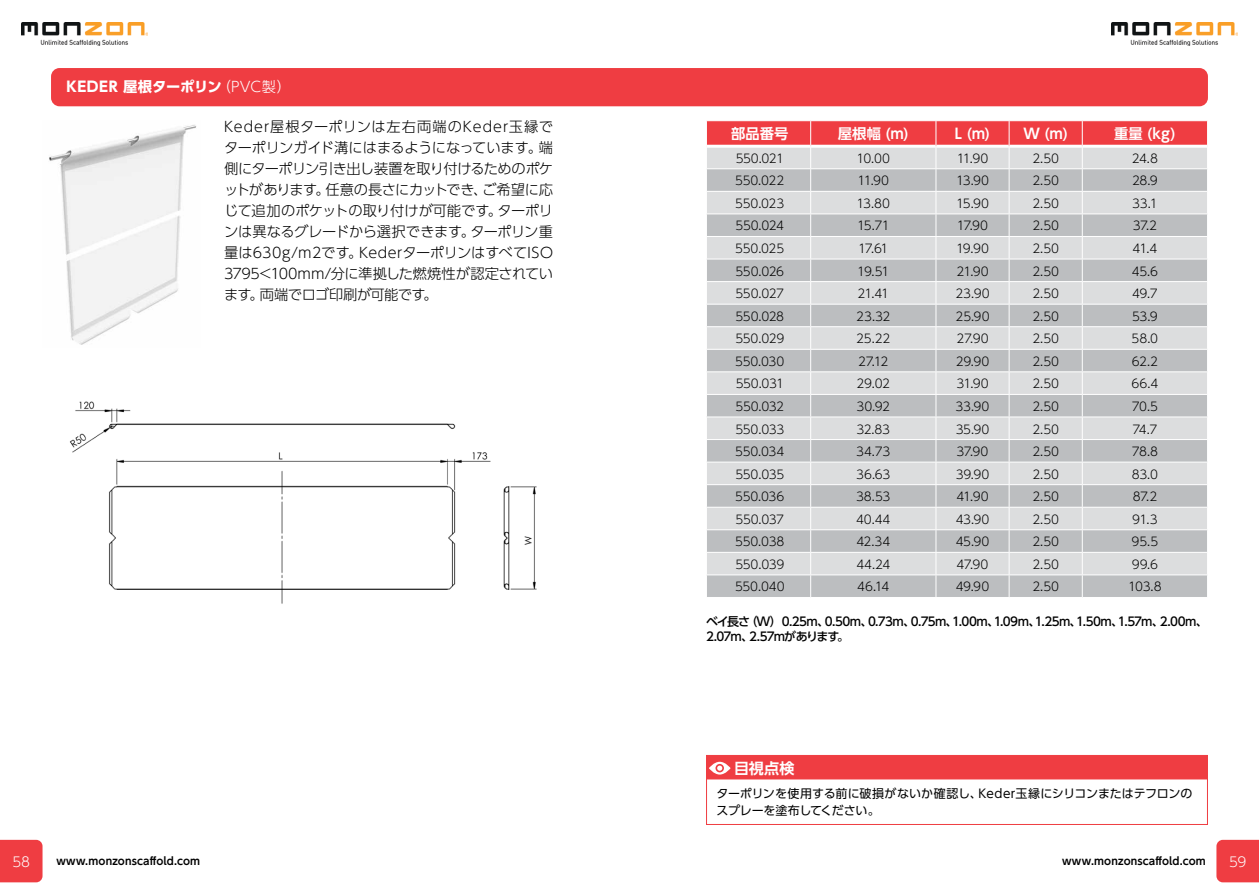
<style>
.page{position:relative;width:1259px;height:893px;background:#fff}
.page>*{position:absolute;margin:0;border:0;box-sizing:border-box;transform-origin:0 0}
.t1{font:700 15px "UD Shin Go Pr 6 N De";color:#fff}
.t2{font:300 14.25px/21px "UD Shin Go Pr 6 N";letter-spacing:-.025em;color:#000;text-align:justify}
.t3{font:700 14.25px "UD Shin Go Pr 6 N De";letter-spacing:.015em;color:#fff}
.t4{font:700 14.25px "UD Shin Go Pr 6 N";letter-spacing:.025em;color:#fff}
.t5{font:300 13.5px "UD Shin Go Pr 6 N";color:#fff}
.t6{font:300 12px "UD Shin Go Pr 6 N";letter-spacing:-.03em;color:#000}
.t7{font:500 12px/15px "UD Shin Go Pr 6 N";letter-spacing:-.055em;color:#000}
.t8{font:12px/16.5px "UD Shin Go Pr 6 N";letter-spacing:-.01em;color:#000}
.t9{font:700 10.5px "UD Shin Go Pr 6 N De";letter-spacing:.015em;color:#000}
.s1{font-weight:300}
</style>
<div class="page">
<img style="left:70px;top:401px;width:421px;height:203px">
<img style="left:503px;top:486px;width:34px;height:104px">
<div style="left:0;top:840px;width:43px;height:42px;background:#ef3d42"></div>
<div style="left:1216px;top:840px;width:43px;height:42px;background:#ef3d42"></div>
<img style="left:21px;top:22px;width:126px;height:23px">
<img style="left:1111px;top:22px;width:126px;height:23px">
<div style="left:51px;top:68px;width:1157px;height:38px;background:#ef3d42;border-radius:9px"></div>
<img style="left:49px;top:124px;width:147px;height:221px">
<svg style="left:706px;top:121px;width:502px;height:476px;background:#d0c9ca"></svg>
<div style="left:706px;top:758px;width:502px;height:67px;background:#fff;border:1px solid #ef3d42"></div>
<div style="left:706px;top:755px;width:502px;height:24px;background:#ef3d42"></div>
<svg style="left:709px;top:762px;width:21px;height:12px"></svg>
<svg style="left:715px;top:764px;width:9px;height:8px"></svg>
<svg style="left:717px;top:766px;width:5px;height:5px"></svg>
<p class="t4" style="left:67px;top:75px;width:226px">KEDER 屋根ターポリン<span class="s1">（PVC製）</span></p>
<p class="t2" style="left:224px;top:116px;width:330px">Keder屋根ターポリンは左右両端のKeder玉縁でターポリンガイド溝にはまるようになっています。端側にターポリン引き出し装置を取り付けるためのポケットがあります。任意の長さにカットでき、ご希望に応じて追加のポケットの取り付けが可能です。ターポリンは異なるグレードから選択できます。ターポリン重量は630g/m2です。KederターポリンはすべてISO 3795&lt;100mm/分に準拠した燃焼性が認定されています。両端でロゴ印刷が可能です。</p>
<p class="t3" style="left:731px;top:122px;width:59px">部品番号</p>
<p class="t3" style="left:838px;top:122px;width:72px">屋根幅 (m)</p>
<p class="t3" style="left:955px;top:122px;width:37px">L (m)</p>
<p class="t3" style="left:1023px;top:122px;width:46px">W (m)</p>
<p class="t3" style="left:1114px;top:122px;width:63px">重量 (kg)</p>
<p class="t6" style="left:735px;top:149px;width:50px">550.021</p>
<p class="t6" style="left:856px;top:149px;width:35px">10.00</p>
<p class="t6" style="left:956px;top:149px;width:33px">11.90</p>
<p class="t6" style="left:1032px;top:149px;width:28px">2.50</p>
<p class="t6" style="left:1132px;top:149px;width:28px">24.8</p>
<p class="t6" style="left:735px;top:171px;width:51px">550.022</p>
<p class="t6" style="left:857px;top:171px;width:33px">11.90</p>
<p class="t6" style="left:956px;top:171px;width:34px">13.90</p>
<p class="t6" style="left:1032px;top:171px;width:28px">2.50</p>
<p class="t6" style="left:1132px;top:171px;width:27px">28.9</p>
<p class="t6" style="left:735px;top:194px;width:51px">550.023</p>
<p class="t6" style="left:856px;top:194px;width:35px">13.80</p>
<p class="t6" style="left:956px;top:194px;width:35px">15.90</p>
<p class="t6" style="left:1032px;top:194px;width:28px">2.50</p>
<p class="t6" style="left:1132px;top:194px;width:27px">33.1</p>
<p class="t6" style="left:735px;top:216px;width:50px">550.024</p>
<p class="t6" style="left:857px;top:216px;width:34px">15.71</p>
<p class="t6" style="left:957px;top:216px;width:33px">17.90</p>
<p class="t6" style="left:1032px;top:216px;width:28px">2.50</p>
<p class="t6" style="left:1132px;top:216px;width:26px">37.2</p>
<p class="t6" style="left:735px;top:239px;width:51px">550.025</p>
<p class="t6" style="left:858px;top:239px;width:32px">17.61</p>
<p class="t6" style="left:956px;top:239px;width:34px">19.90</p>
<p class="t6" style="left:1032px;top:239px;width:28px">2.50</p>
<p class="t6" style="left:1132px;top:239px;width:26px">41.4</p>
<p class="t6" style="left:735px;top:261px;width:50px">550.026</p>
<p class="t6" style="left:857px;top:261px;width:34px">19.51</p>
<p class="t6" style="left:956px;top:261px;width:34px">21.90</p>
<p class="t6" style="left:1032px;top:261px;width:28px">2.50</p>
<p class="t6" style="left:1131px;top:261px;width:28px">45.6</p>
<p class="t6" style="left:735px;top:284px;width:50px">550.027</p>
<p class="t6" style="left:857px;top:284px;width:33px">21.41</p>
<p class="t6" style="left:955px;top:284px;width:36px">23.90</p>
<p class="t6" style="left:1032px;top:284px;width:28px">2.50</p>
<p class="t6" style="left:1132px;top:284px;width:27px">49.7</p>
<p class="t6" style="left:735px;top:306px;width:50px">550.028</p>
<p class="t6" style="left:856px;top:306px;width:36px">23.32</p>
<p class="t6" style="left:955px;top:306px;width:36px">25.90</p>
<p class="t6" style="left:1032px;top:306px;width:28px">2.50</p>
<p class="t6" style="left:1132px;top:306px;width:27px">53.9</p>
<p class="t6" style="left:735px;top:329px;width:50px">550.029</p>
<p class="t6" style="left:856px;top:329px;width:36px">25.22</p>
<p class="t6" style="left:956px;top:329px;width:34px">27.90</p>
<p class="t6" style="left:1032px;top:329px;width:28px">2.50</p>
<p class="t6" style="left:1131px;top:329px;width:28px">58.0</p>
<p class="t6" style="left:735px;top:352px;width:51px">550.030</p>
<p class="t6" style="left:858px;top:352px;width:32px">27.12</p>
<p class="t6" style="left:955px;top:352px;width:35px">29.90</p>
<p class="t6" style="left:1032px;top:352px;width:28px">2.50</p>
<p class="t6" style="left:1132px;top:352px;width:28px">62.2</p>
<p class="t6" style="left:735px;top:374px;width:50px">550.031</p>
<p class="t6" style="left:856px;top:374px;width:35px">29.02</p>
<p class="t6" style="left:956px;top:374px;width:34px">31.90</p>
<p class="t6" style="left:1032px;top:374px;width:28px">2.50</p>
<p class="t6" style="left:1131px;top:374px;width:28px">66.4</p>
<p class="t6" style="left:735px;top:397px;width:50px">550.032</p>
<p class="t6" style="left:856px;top:397px;width:35px">30.92</p>
<p class="t6" style="left:955px;top:397px;width:35px">33.90</p>
<p class="t6" style="left:1032px;top:397px;width:28px">2.50</p>
<p class="t6" style="left:1131px;top:397px;width:28px">70.5</p>
<p class="t6" style="left:735px;top:419px;width:50px">550.033</p>
<p class="t6" style="left:856px;top:419px;width:35px">32.83</p>
<p class="t6" style="left:955px;top:419px;width:35px">35.90</p>
<p class="t6" style="left:1032px;top:419px;width:28px">2.50</p>
<p class="t6" style="left:1132px;top:419px;width:27px">74.7</p>
<p class="t6" style="left:735px;top:442px;width:51px">550.034</p>
<p class="t6" style="left:856px;top:442px;width:36px">34.73</p>
<p class="t6" style="left:956px;top:442px;width:33px">37.90</p>
<p class="t6" style="left:1032px;top:442px;width:28px">2.50</p>
<p class="t6" style="left:1131px;top:442px;width:28px">78.8</p>
<p class="t6" style="left:735px;top:464px;width:50px">550.035</p>
<p class="t6" style="left:856px;top:464px;width:36px">36.63</p>
<p class="t6" style="left:956px;top:464px;width:35px">39.90</p>
<p class="t6" style="left:1032px;top:464px;width:28px">2.50</p>
<p class="t6" style="left:1131px;top:464px;width:28px">83.0</p>
<p class="t6" style="left:735px;top:487px;width:51px">550.036</p>
<p class="t6" style="left:856px;top:487px;width:36px">38.53</p>
<p class="t6" style="left:956px;top:487px;width:34px">41.90</p>
<p class="t6" style="left:1032px;top:487px;width:28px">2.50</p>
<p class="t6" style="left:1132px;top:487px;width:26px">87.2</p>
<p class="t6" style="left:735px;top:509px;width:50px">550.037</p>
<p class="t6" style="left:856px;top:509px;width:36px">40.44</p>
<p class="t6" style="left:955px;top:509px;width:35px">43.90</p>
<p class="t6" style="left:1032px;top:509px;width:28px">2.50</p>
<p class="t6" style="left:1132px;top:509px;width:27px">91.3</p>
<p class="t6" style="left:735px;top:532px;width:51px">550.038</p>
<p class="t6" style="left:856px;top:532px;width:36px">42.34</p>
<p class="t6" style="left:955px;top:532px;width:35px">45.90</p>
<p class="t6" style="left:1032px;top:532px;width:28px">2.50</p>
<p class="t6" style="left:1131px;top:532px;width:28px">95.5</p>
<p class="t6" style="left:735px;top:555px;width:50px">550.039</p>
<p class="t6" style="left:856px;top:555px;width:35px">44.24</p>
<p class="t6" style="left:956px;top:555px;width:33px">47.90</p>
<p class="t6" style="left:1032px;top:555px;width:28px">2.50</p>
<p class="t6" style="left:1131px;top:555px;width:28px">99.6</p>
<p class="t6" style="left:735px;top:577px;width:51px">550.040</p>
<p class="t6" style="left:857px;top:577px;width:34px">46.14</p>
<p class="t6" style="left:956px;top:577px;width:35px">49.90</p>
<p class="t6" style="left:1032px;top:577px;width:28px">2.50</p>
<p class="t6" style="left:1128px;top:577px;width:35px">103.8</p>
<p class="t7" style="left:706px;top:613px;width:503px">ベイ長さ（W） 0.25m、0.50m、0.73m、0.75m、1.00m、1.09m、1.25m、1.50m、1.57m、2.00m、<br>2.07m、2.57mがあります。</p>
<p class="t1" style="left:734px;top:756px;width:62px">目視点検</p>
<p class="t8" style="left:716px;top:785px;width:477px">ターポリンを使用する前に破損がないか確認し、Keder玉縁にシリコンまたはテフロンのスプレーを塗布してください。</p>
<p class="t5" style="left:12px;top:851px;width:19px">58</p>
<p class="t9" style="left:56px;top:853px;width:145px">www.monzonscaffold.com</p>
<p class="t9" style="left:1062px;top:853px;width:145px">www.monzonscaffold.com</p>
<p class="t5" style="left:1229px;top:851px;width:19px">59</p>
</div>
